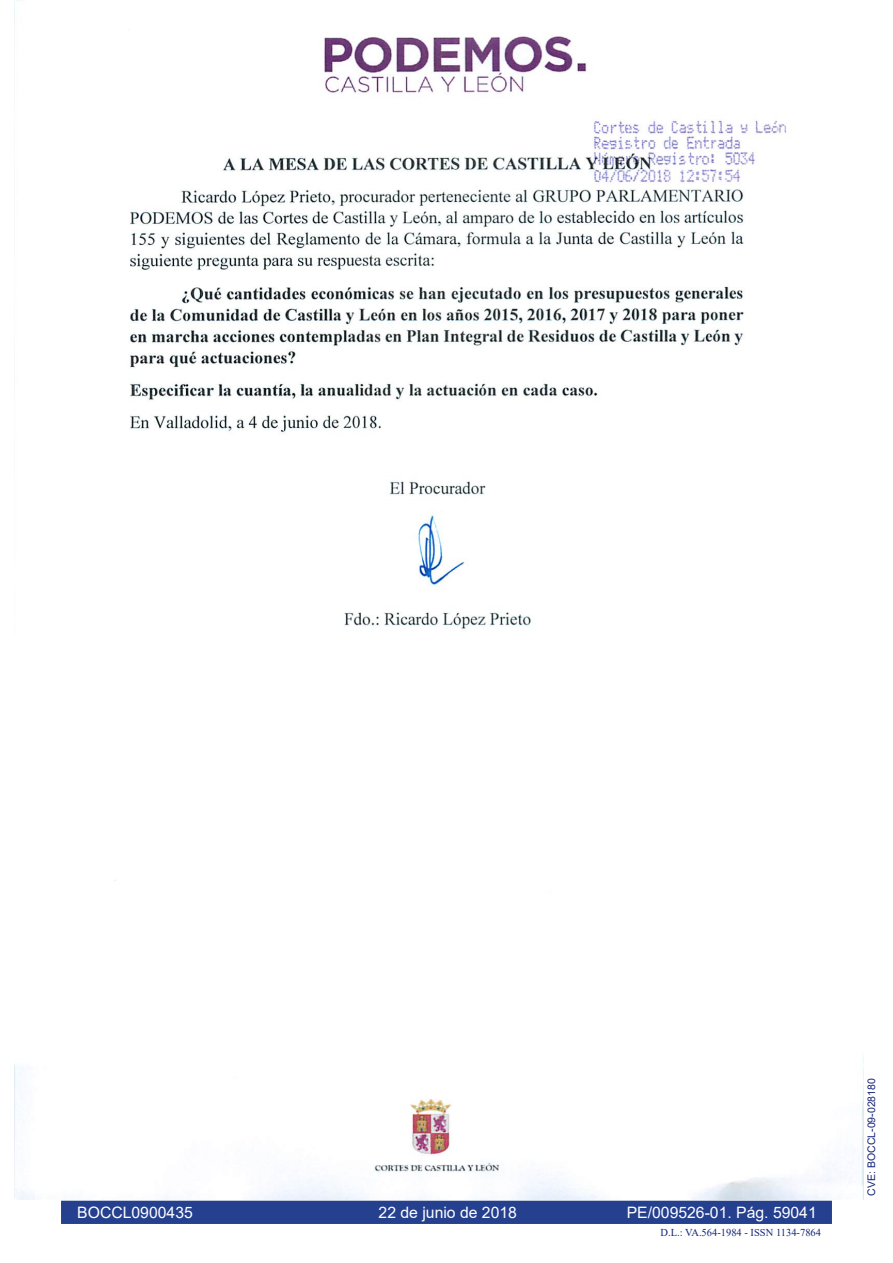
<style>
.page{position:relative;width:893px;height:1263px;background:#fff}
.page>*{position:absolute;margin:0;border:0;box-sizing:border-box;transform-origin:0 0}
.t1{font:15.75px "Arial";color:#fff}
.t2{font:10.5px "Times New Roman";color:#132477}
.t3{font:10.5px "Arial";color:#132477}
</style>
<div class="page">
<div style="left:60px;top:1200px;width:773px;height:25px;background:#25408f"></div>
<div style="left:60px;top:1199px;width:773px;height:26px;border:2px solid #fff"></div>
<img style="left:15px;top:0;width:848px;height:1200px">
<p class="t1" style="left:77px;top:1202px;width:117px">BOCCL0900435</p>
<p class="t1" style="left:379px;top:1202px;width:140px">22 de junio de 2018</p>
<p class="t1" style="left:627px;top:1202px;width:192px">PE/009526-01. Pág. 59041</p>
<p class="t2" style="left:661px;top:1225px;width:162px">D.L.: VA.564-1984 - ISSN 1134-7864</p>
<p class="t3" style="left:864px;top:1195px;width:119px;rotate:-90deg">CVE: BOCCL-09-028180</p>
</div>
